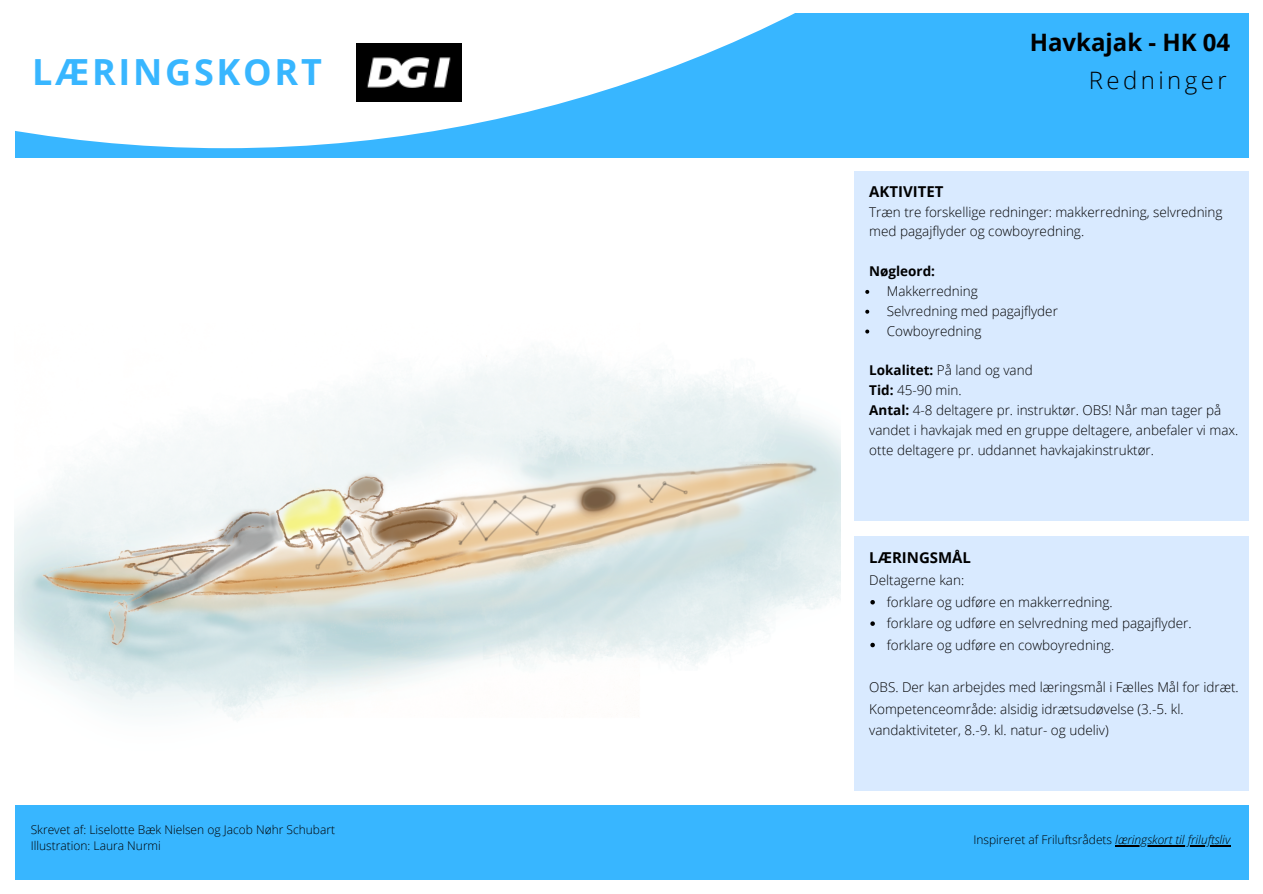
<style>
.page{position:relative;width:1263px;height:894px;background:#fff}
.page>*{position:absolute;margin:0;border:0;box-sizing:border-box;transform-origin:0 0}
.t1{font:700 36px "Open Sans";letter-spacing:.075em;color:#38b6ff}
.t2{font:700 24px "Open Sans";color:#000}
.t3{font:300 24px "Open Sans";letter-spacing:.145em;color:#000}
.t4{font:700 15px "Open Sans";color:#000}
.t5{font:300 13.5px/19.8px "Open Sans";color:#000}
.t6{font:700 13.5px "Open Sans";color:#000}
.t7{font:300 12px/15.8px "Open Sans";color:#000}
.s1{font-weight:700}
.s2{font-style:italic}
</style>
<div class="page">
<div style="left:15px;top:13px;width:1234px;height:144px;background:#38b6ff"></div>
<img style="left:15px;top:355px;width:825px;height:366px">
<div style="left:854px;top:171px;width:395px;height:619px;background:#d9eaff"></div>
<div style="left:15px;top:805px;width:1234px;height:74px;background:#38b6ff"></div>
<svg style="left:15px;top:13px;width:780px;height:135px;fill:#fff"></svg>
<img style="left:356px;top:43px;width:106px;height:58px">
<svg style="left:865px;top:290px;width:4px;height:4px"></svg>
<svg style="left:865px;top:309px;width:4px;height:4px"></svg>
<svg style="left:865px;top:329px;width:4px;height:4px"></svg>
<svg style="left:870px;top:600px;width:5px;height:4px"></svg>
<svg style="left:870px;top:621px;width:5px;height:4px"></svg>
<svg style="left:870px;top:642px;width:5px;height:5px"></svg>
<div style="left:844px;top:521px;width:412px;height:14px;background:#fff"></div>
<hr style="left:1115px;top:845px;width:115px;height:1px;background:#000">
<h1 class="t1" style="left:32px;top:46px;width:291px">LÆRINGSKORT</h1>
<p class="t7" style="left:31px;top:821px;width:306px">Skrevet af: Liselotte Bæk Nielsen og Jacob Nøhr Schubart<br>Illustration: Laura Nurmi</p>
<h2 class="t2" style="left:1030px;top:25px;width:202px">Havkajak - HK 04</h2>
<h2 class="t3" style="left:1089px;top:63px;width:140px">Redninger</h2>
<p class="t4" style="left:869px;top:181px;width:76px">AKTIVITET</p>
<p class="t5" style="left:869px;top:201px;width:355px">Træn tre forskellige redninger: makkerredning, selvredning med pagajflyder og cowboyredning.</p>
<p class="t6" style="left:869px;top:261px;width:67px">Nøgleord:</p>
<p class="t5" style="left:887px;top:280px;width:173px">Makkerredning<br>Selvredning med pagajflyder<br>Cowboyredning</p>
<p class="t5" style="left:869px;top:360px;width:371px"><span class="s1">Lokalitet:</span> På land og vand<br><span class="s1">Tid:</span> 45-90 min.<br><span class="s1">Antal:</span> 4-8 deltagere pr. instruktør. OBS! Når man tager på vandet i havkajak med en gruppe deltagere, anbefaler vi max. otte deltagere pr. uddannet havkajakinstruktør.</p>
<p class="t4" style="left:869px;top:546px;width:103px">LÆRINGSMÅL</p>
<p class="t5" style="left:869px;top:570px;width:96px">Deltagerne kan:</p>
<p class="t5" style="left:887px;top:590px;width:306px;line-height:21.3px">forklare og udføre en makkerredning.<br>forklare og udføre en selvredning med pagajflyder. forklare og udføre en cowboyredning.</p>
<p class="t5" style="left:869px;top:676px;width:371px;line-height:21.3px">OBS. Der kan arbejdes med læringsmål i Fælles Mål for idræt.<br>Kompetenceområde: alsidig idrætsudøvelse (3.-5. kl. vandaktiviteter, 8.-9. kl. natur- og udeliv)</p>
<p class="t7" style="left:973px;top:831px;width:258px">Inspireret af Friluftsrådets <span class="s2">læringskort til friluftsliv</span></p>
</div>
